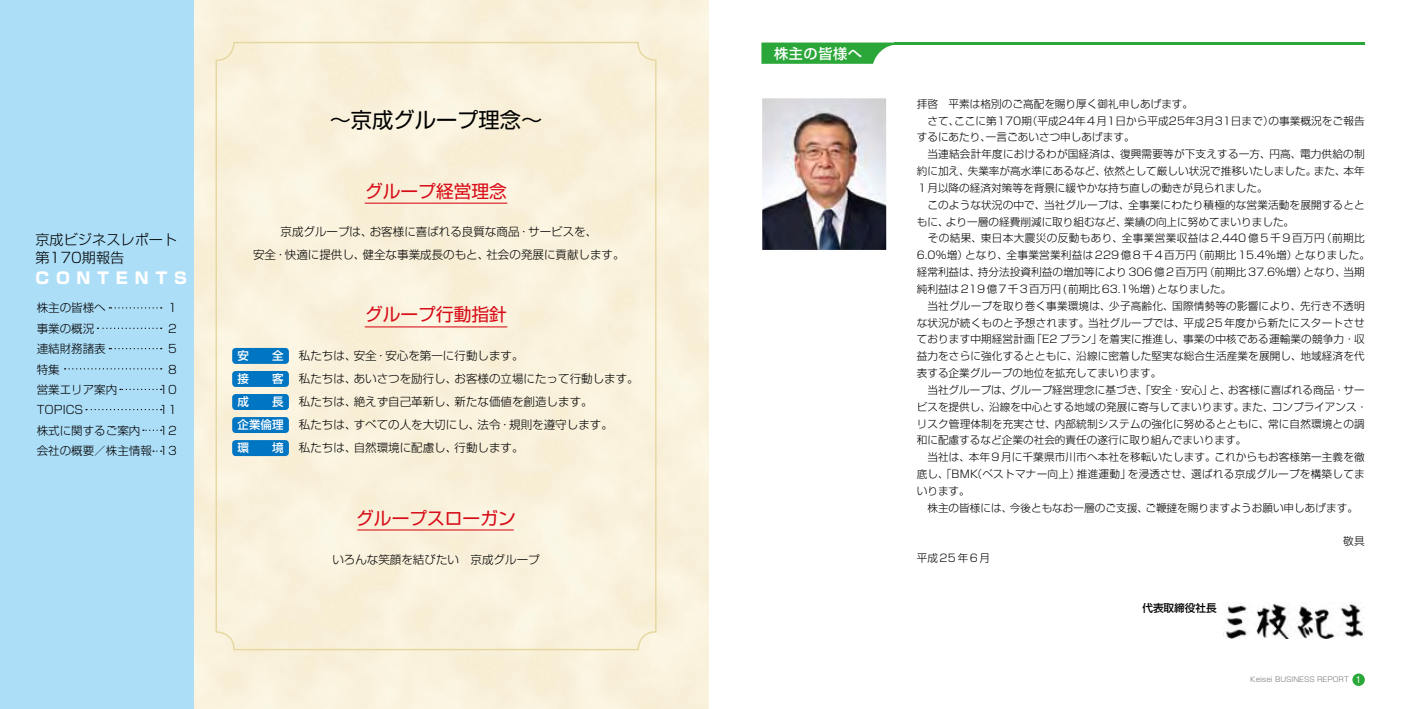
<style>
.page{position:relative;width:1418px;height:709px;background:#fff}
.page>*{position:absolute;margin:0;border:0;box-sizing:border-box;transform-origin:0 0}
.t1{font:21.25px "Shin Go Pro";color:#000}
.t2{font:17.75px "Shin Go Pro";color:#d80c18}
.t3{font:800 16px "Shin Go Pro";letter-spacing:.42em;color:#fff}
.t4{font:300 14.12px/17.8px "Shin Go Pro";color:#000}
.t5{font:500 14.12px "Shin Go Pro";letter-spacing:.04em;color:#fff}
.t6{font:300 11.5px/20.4px "Shin Go Pro";color:#000;text-align:right}
.t7{font:500 11.5px "Shin Go Pro";color:#fff}
.t8{font:300 10.62px/16.9px "Shin Go Pro";letter-spacing:.01em;color:#000}
.t9{font:300 10.62px "Shin Go Pro";letter-spacing:.14em;color:#000}
.t10{font:500 10.62px "Shin Go Pro";color:#000}
.t11{font:300 7.12px "Shin Go Pro";color:#727171}
.s1{font-family:"Helvetica Neue";font-weight:400;font-stretch:condensed;font-size:9.75px;color:#fff}
</style>
<div class="page">
<div style="left:0;top:0;width:195px;height:709px;background:#addef8"></div>
<img style="left:762px;top:98px;width:124px;height:152px">
<hr style="left:365px;top:203px;width:142px;height:1px;background:#d80c18">
<hr style="left:365px;top:326px;width:142px;height:1px;background:#d80c18">
<hr style="left:357px;top:529px;width:156px;height:1px;background:#d80c18">
<svg style="left:153px;top:450px;width:9px;height:2px"></svg>
<svg style="left:143px;top:429px;width:19px;height:2px"></svg>
<svg style="left:120px;top:389px;width:42px;height:1px"></svg>
<svg style="left:109px;top:348px;width:53px;height:1px"></svg>
<svg style="left:109px;top:307px;width:53px;height:1px"></svg>
<svg style="left:97px;top:327px;width:65px;height:2px"></svg>
<svg style="left:65px;top:368px;width:97px;height:1px"></svg>
<svg style="left:86px;top:409px;width:76px;height:1px"></svg>
<img style="left:1223px;top:602px;width:141px;height:36px">
<div style="left:232px;top:348px;width:57px;height:16px;background:#0075c2;border-radius:4px"></div>
<div style="left:232px;top:371px;width:57px;height:16px;background:#0075c2;border-radius:4px"></div>
<div style="left:232px;top:394px;width:57px;height:16px;background:#0075c2;border-radius:4px"></div>
<div style="left:232px;top:417px;width:57px;height:16px;background:#0075c2;border-radius:4px"></div>
<div style="left:232px;top:440px;width:57px;height:16px;background:#0075c2;border-radius:4px"></div>
<svg style="left:761px;top:43px;width:133px;height:21px;background:#41b04e"></svg>
<hr style="left:894px;top:43px;width:470px;height:2px;background:#2aa738">
<div style="left:1352px;top:673px;width:12px;height:13px;background:#2aa738;border-radius:50%"></div>
<h3 class="t4" style="left:35px;top:229px;width:143px">京成ビジネスレポート第170期報告</h3>
<h3 class="t3" style="left:35px;top:265px;width:153px">CONTENTS</h3>
<p class="t6" style="left:37px;top:296px;width:71px">株主の皆様へ</p>
<p class="t6" style="left:168px;top:296px;width:10px">1</p>
<p class="t6" style="left:37px;top:317px;width:59px">事業の概況</p>
<p class="t6" style="left:168px;top:317px;width:10px">2</p>
<p class="t6" style="left:37px;top:337px;width:71px">連結財務諸表</p>
<p class="t6" style="left:168px;top:337px;width:10px">5</p>
<p class="t6" style="left:37px;top:357px;width:25px">特集</p>
<p class="t6" style="left:168px;top:357px;width:10px">8</p>
<p class="t6" style="left:37px;top:378px;width:82px">営業エリア案内</p>
<p class="t6" style="left:159px;top:378px;width:19px">10</p>
<p class="t6" style="left:37px;top:398px;width:48px">TOPICS</p>
<p class="t6" style="left:159px;top:398px;width:19px">11</p>
<p class="t6" style="left:37px;top:419px;width:105px">株式に関するご案内</p>
<p class="t6" style="left:37px;top:419px;width:141px">12<br>会社の概要／株主情報 13</p>
<h1 class="t1" style="left:330px;top:102px;width:214px">〜京成グループ理念〜</h1>
<h2 class="t2" style="left:365px;top:176px;width:143px">グループ経営理念</h2>
<p class="t6" style="left:253px;top:219px;width:373px;line-height:23px;text-align:center">京成グループは、お客様に喜ばれる良質な商品・サービスを、<br>安全・快適に提供し、健全な事業成長のもと、社会の発展に貢献します。</p>
<h2 class="t2" style="left:365px;top:300px;width:143px">グループ行動指針</h2>
<p class="t7" style="left:237px;top:346px;width:48px">安　　全</p>
<p class="t6" style="left:299px;top:344px;width:226px">私たちは、安全・安心を第一に行動します。</p>
<p class="t7" style="left:237px;top:369px;width:48px">接　　客</p>
<p class="t6" style="left:299px;top:367px;width:341px">私たちは、あいさつを励行し、お客様の立場にたって行動します。</p>
<p class="t7" style="left:237px;top:392px;width:48px">成　　長</p>
<p class="t6" style="left:299px;top:390px;width:295px">私たちは、絶えず自己革新し、新たな価値を創造します。</p>
<p class="t7" style="left:237px;top:415px;width:48px">企業倫理</p>
<p class="t6" style="left:299px;top:413px;width:315px">私たちは、すべての人を大切にし、法令・規則を遵守します。</p>
<p class="t7" style="left:237px;top:438px;width:48px">環　　境</p>
<p class="t6" style="left:299px;top:436px;width:226px">私たちは、自然環境に配慮し、行動します。</p>
<h2 class="t2" style="left:356px;top:504px;width:161px">グループスローガン</h2>
<p class="t6" style="left:332px;top:548px;width:209px">いろんな笑顔を結びたい　京成グループ</p>
<h3 class="t5" style="left:774px;top:42px;width:89px">株主の皆様へ</h3>
<p class="t8" style="left:916px;top:94px;width:455px">拝啓　平素は格別のご高配を賜り厚く御礼申しあげます。<br>　さて、ここに第170期（平成24年４月1日から平成25年3月31日まで）の事業概況をご報告するにあたり、一言ごあいさつ申しあげます。<br>　当連結会計年度におけるわが国経済は、復興需要等が下支えする一方、円高、電力供給の制約に加え、失業率が高水準にあるなど、依然として厳しい状況で推移いたしました。また、本年１月以降の経済対策等を背景に緩やかな持ち直しの動きが見られました。<br>　このような状況の中で、当社グループは、全事業にわたり積極的な営業活動を展開するとともに、より一層の経費削減に取り組むなど、業績の向上に努めてまいりました。<br>　その結果、東日本大震災の反動もあり、全事業営業収益は2,440億５千９百万円（前期比6.0％増）となり、全事業営業利益は229億８千４百万円（前期比15.4％増）となりました。経常利益は、持分法投資利益の増加等により306億２百万円（前期比37.6％増）となり、当期純利益は219億７千３百万円(前期比63.1％増)となりました。<br>　当社グループを取り巻く事業環境は、少子高齢化、国際情勢等の影響により、先行き不透明な状況が続くものと予想されます。当社グループでは、平成25年度から新たにスタートさせております中期経営計画「E2プラン」を着実に推進し、事業の中核である運輸業の競争力・収益力をさらに強化するとともに、沿線に密着した堅実な総合生活産業を展開し、地域経済を代表する企業グループの地位を拡充してまいります。<br>　当社グループは、グループ経営理念に基づき、「安全・安心」と、お客様に喜ばれる商品・サービスを提供し、沿線を中心とする地域の発展に寄与してまいります。また、コンプライアンス・リスク管理体制を充実させ、内部統制システムの強化に努めるとともに、常に自然環境との調和に配慮するなど企業の社会的責任の遂行に取り組んでまいります。<br>　当社は、本年９月に千葉県市川市へ本社を移転いたします。これからもお客様第一主義を徹底し、「BMK（ベストマナー向上）推進運動」を浸透させ、選ばれる京成グループを構築してまいります。<br>　株主の皆様には、今後ともなお一層のご支援、ご鞭撻を賜りますようお願い申しあげます。</p>
<p class="t8" style="left:1342px;top:531px;width:23px">敬具</p>
<p class="t9" style="left:916px;top:549px;width:75px">平成25年6月</p>
<p class="t10" style="left:1142px;top:599px;width:76px">代表取締役社長</p>
<p class="t11" style="left:1250px;top:674px;width:112px">Keisei BUSINESS REPORT <span class="s1">1</span></p>
</div>
